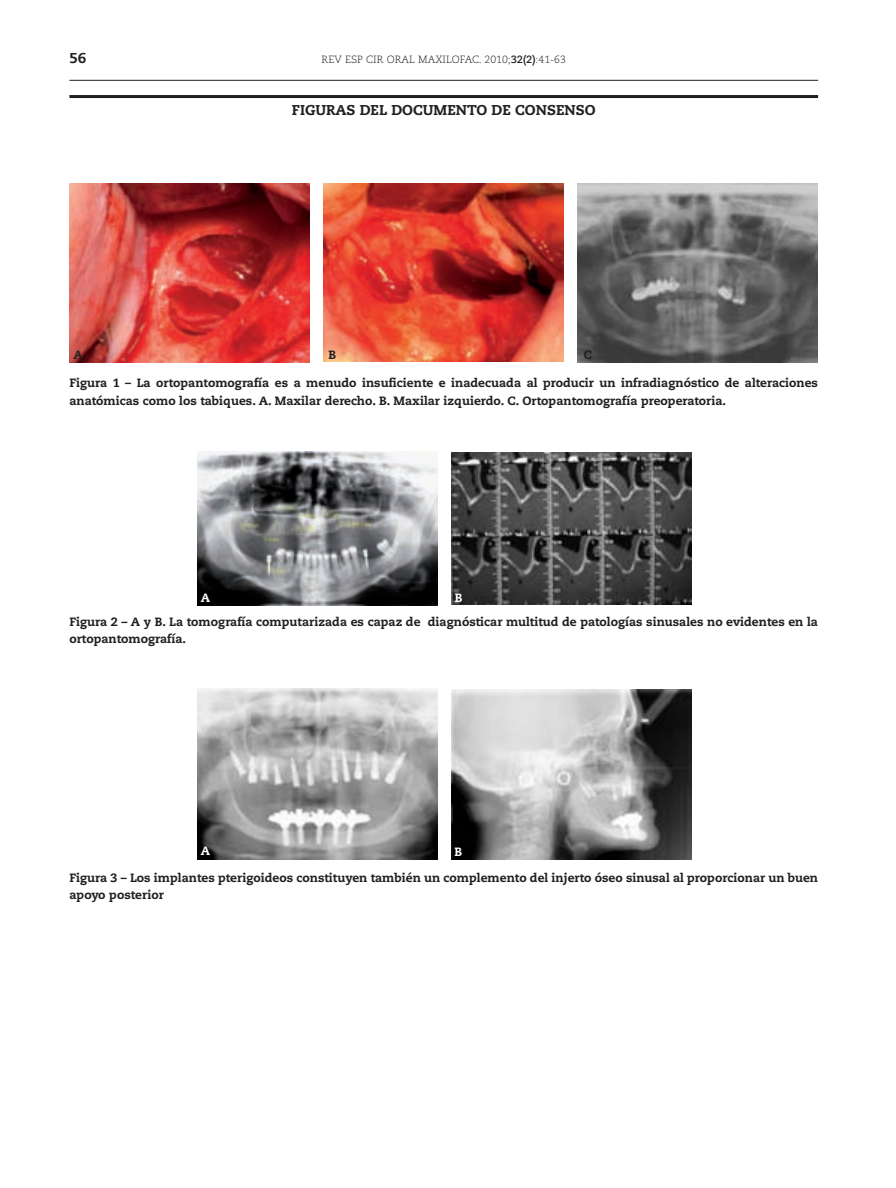
<style>
.page{position:relative;width:896px;height:1188px;background:#fff}
.page>*{position:absolute;margin:0;border:0;box-sizing:border-box;transform-origin:0 0}
.t1{font:800 14.25px "Caecilia LT Std";color:#231f20}
.t2{font:800 12px/17.2px "Caecilia LT Std";color:#231f20}
.t3{font:800 12px "Caecilia LT Std";color:#fff}
.t4{font:300 10.5px "Caecilia LT Std";color:#231f20}
.s1{font-weight:700}
</style>
<div class="page">
<hr style="left:69px;top:80px;width:749px;height:1px;background:#231f20">
<hr style="left:69px;top:95px;width:749px;height:3px;background:#231f20">
<img style="left:69px;top:184px;width:241px;height:179px">
<img style="left:323px;top:184px;width:240px;height:178px">
<img style="left:577px;top:184px;width:240px;height:178px">
<img style="left:197px;top:451px;width:240px;height:154px">
<img style="left:451px;top:453px;width:240px;height:151px">
<img style="left:197px;top:688px;width:240px;height:171px">
<img style="left:451px;top:690px;width:240px;height:169px">
<p class="t1" style="left:69px;top:49px;width:18px">56</p>
<p class="t4" style="left:321px;top:53px;width:246px">REV ESP CIR ORAL MAXILOFAC. 2010;<span class="s1">32(2)</span>:41-63</p>
<p class="t1" style="left:292px;top:101px;width:305px">FIGURAS DEL DOCUMENTO DE CONSENSO</p>
<p class="t2" style="left:73px;top:347px;width:11px">A</p>
<p class="t2" style="left:328px;top:347px;width:9px">B</p>
<p class="t2" style="left:584px;top:347px;width:10px">C</p>
<p class="t2" style="left:69px;top:375px;width:750px">Figura 1 – La ortopantomografía es a menudo insuficiente e inadecuada al producir un infradiagnóstico de alteraciones anatómicas como los tabiques. A. Maxilar derecho. B. Maxilar izquierdo. C. Ortopantomografía preoperatoria.</p>
<p class="t3" style="left:201px;top:590px;width:11px">A</p>
<p class="t3" style="left:455px;top:591px;width:9px">B</p>
<p class="t2" style="left:69px;top:613px;width:750px">Figura 2 – A y B. La tomografía computarizada es capaz de diagnósticar multitud de patologías sinusales no evidentes en la ortopantomografía.</p>
<p class="t3" style="left:201px;top:843px;width:11px">A</p>
<p class="t3" style="left:454px;top:844px;width:9px">B</p>
<p class="t2" style="left:69px;top:869px;width:750px">Figura 3 – Los implantes pterigoideos constituyen también un complemento del injerto óseo sinusal al proporcionar un buen apoyo posterior</p>
</div>
